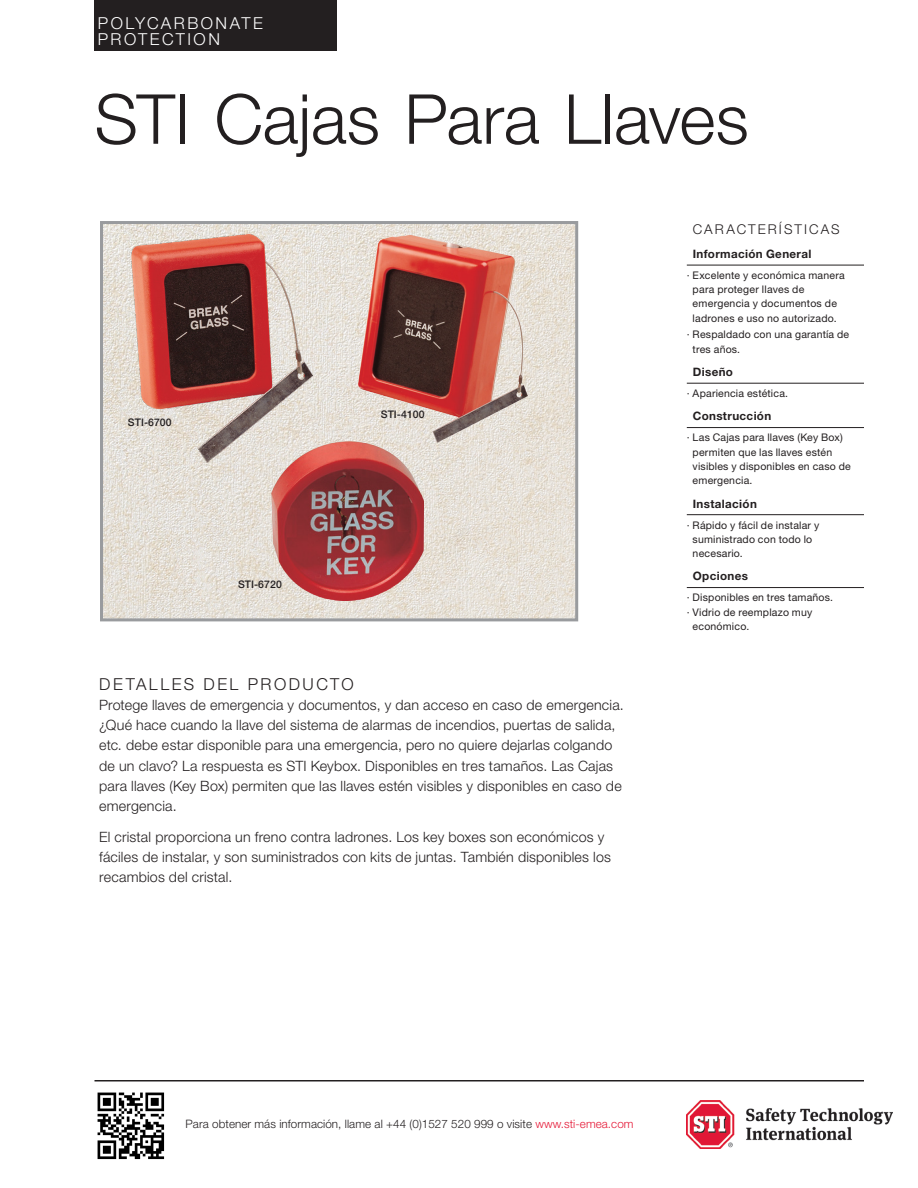
<style>
.page{position:relative;width:918px;height:1188px;background:#fff}
.page>*{position:absolute;margin:0;border:0;box-sizing:border-box;transform-origin:0 0}
.head_1{font:300 69px "Helvetica Neue LT Std";letter-spacing:-.005em;color:#231f20}
.head_3{font:300 16.5px/16.5px "Helvetica Neue LT Std";letter-spacing:.15em;color:#fff}
.text_1{font:300 16.5px "Helvetica Neue LT Std";letter-spacing:.15em;color:#231f20}
.t1{font:16.5px "Helvetica Neue LT Std";letter-spacing:.15em;color:#fff}
.text_1-2{font:300 14.25px/20.2px "Helvetica Neue LT Std";letter-spacing:.015em;color:#231f20}
.head_3-2{font:300 13.5px "Helvetica Neue LT Std";letter-spacing:.155em;color:#231f20}
.t2{font:300 11.7px "Helvetica Neue LT Std";letter-spacing:.005em;color:#231f20}
.head4_sidebar{font:700 11.7px "Helvetica Neue LT Std";letter-spacing:.03em;color:#231f20}
.sidebar_bullet{font:10.5px/14.2px "Helvetica Neue LT Std";letter-spacing:.02em;color:#231f20}
.t3{font:500 10.5px "Helvetica Neue LT Std";letter-spacing:.005em;color:#231f20}
.s1{color:#e51836}
</style>
<div class="page">
<hr style="left:94px;top:1080px;width:770px;height:2px;background:#231f20">
<img style="left:104px;top:225px;width:470px;height:392px">
<div style="left:100px;top:221px;width:478px;height:400px;border:3px solid #999b9e"></div>
<hr style="left:687px;top:265px;width:177px;height:1px;background:#231f20">
<hr style="left:687px;top:383px;width:177px;height:1px;background:#231f20">
<hr style="left:687px;top:427px;width:177px;height:1px;background:#231f20">
<hr style="left:687px;top:514px;width:177px;height:1px;background:#231f20">
<hr style="left:687px;top:587px;width:177px;height:1px;background:#231f20">
<img style="left:97px;top:1092px;width:68px;height:68px">
<img style="left:132px;top:234px;width:180px;height:229px">
<img style="left:357px;top:235px;width:170px;height:208px">
<img style="left:272px;top:441px;width:152px;height:160px">
<div style="left:94px;top:0;width:244px;height:51px;background:#231f20"></div>
<img style="left:687px;top:1101px;width:205px;height:47px">
<p class="head_3" style="left:99px;top:7px;width:166px">POLYCARBONATE<br>PROTECTION</p>
<p class="t1" style="left:108px;top:12px;width:161px">FIRE P ODUCTS</p>
<p class="head_3" style="left:98px;top:14px;width:166px">POLYCARBONATE</p>
<p class="head_1" style="left:94px;top:77px;width:656px">STI Cajas Para Llaves</p>
<p class="t3" style="left:128px;top:416px;width:45px">STI-6700</p>
<p class="t3" style="left:238px;top:578px;width:45px">STI-6720</p>
<p class="t3" style="left:381px;top:408px;width:45px">STI-4100</p>
<p class="text_1" style="left:99px;top:674px;width:256px">DETALLES DEL PRODUCTO</p>
<p class="text_1-2" style="left:99px;top:694px;width:526px">Protege llaves de emergencia y documentos, y dan acceso en caso de emergencia. ¿Qué hace cuando la llave del sistema de alarmas de incendios, puertas de salida, etc. debe estar disponible para una emergencia, pero no quiere dejarlas colgando de un clavo? La respuesta es STI Keybox. Disponibles en tres tamaños. Las Cajas para llaves (Key Box) permiten que las llaves estén visibles y disponibles en caso de emergencia.</p>
<p class="text_1-2" style="left:99px;top:826px;width:513px">El cristal proporciona un freno contra ladrones. Los key boxes son económicos y fáciles de instalar, y son suministrados con kits de juntas. También disponibles los recambios del cristal.</p>
<p class="head_3-2" style="left:693px;top:221px;width:148px">CARACTERÍSTICAS</p>
<p class="head4_sidebar" style="left:693px;top:247px;width:120px">Información General</p>
<p class="sidebar_bullet" style="left:693px;top:268px;width:154px;text-indent:-6px">· Excelente y económica manera para proteger llaves de emergencia y documentos de ladrones e uso no autorizado.</p>
<p class="sidebar_bullet" style="left:687px;top:327px;width:164px">· Respaldado con una garantía de</p>
<p class="sidebar_bullet" style="left:693px;top:342px;width:49px">tres años.</p>
<p class="head4_sidebar" style="left:693px;top:365px;width:42px">Diseño</p>
<p class="sidebar_bullet" style="left:687px;top:386px;width:103px">· Apariencia estética.</p>
<p class="head4_sidebar" style="left:693px;top:409px;width:80px">Construcción</p>
<p class="sidebar_bullet" style="left:693px;top:430px;width:160px;text-indent:-6px">· Las Cajas para llaves (Key Box) permiten que las llaves estén visibles y disponibles en caso de emergencia.</p>
<p class="head4_sidebar" style="left:693px;top:496px;width:66px">Instalación</p>
<p class="sidebar_bullet" style="left:693px;top:518px;width:128px;text-indent:-6px">· Rápido y fácil de instalar y suministrado con todo lo necesario.</p>
<p class="head4_sidebar" style="left:693px;top:569px;width:57px">Opciones</p>
<p class="sidebar_bullet" style="left:687px;top:590px;width:148px">· Disponibles en tres tamaños.</p>
<p class="sidebar_bullet" style="left:687px;top:605px;width:127px">· Vidrio de reemplazo muy</p>
<p class="sidebar_bullet" style="left:693px;top:619px;width:58px">económico.</p>
<p class="t2" style="left:186px;top:1117px;width:450px">Para obtener más información, llame al +44 (0)1527 520 999 o visite <span class="s1">www.sti-emea.com</span></p>
<p class="text_1-2" style="left:183px;top:1116px;width:450px">For more information, call +44 (0) 1527 520 or visit <span class="s1">www.sti-europe.com</span></p>
</div>
